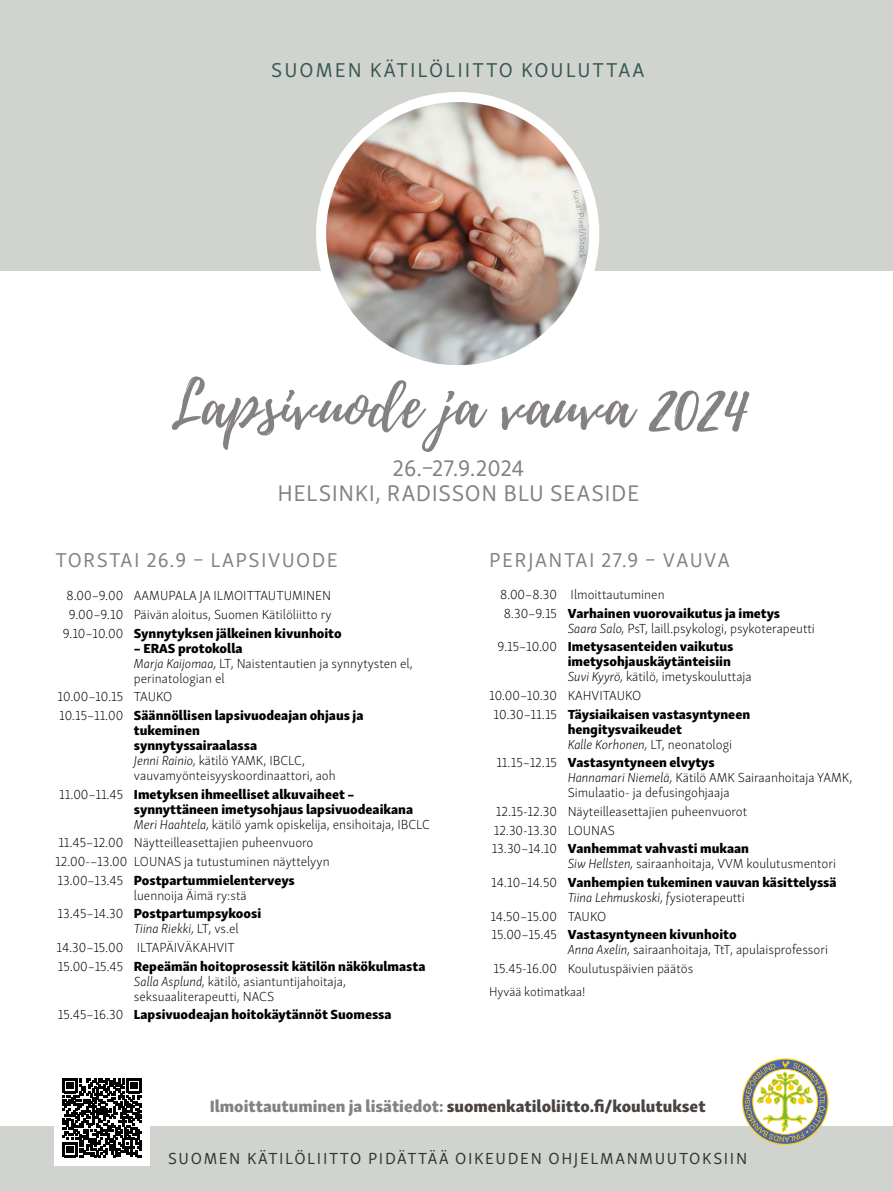
<style>
.page{position:relative;width:893px;height:1191px;background:#fff}
.page>*{position:absolute;margin:0;border:0;box-sizing:border-box;transform-origin:0 0}
.t1{font:63px "Playlist Script";color:#858182}
.aika_paikka{font:23.25px/24.5px "Skolar Sans Latn";letter-spacing:.025em;color:#858182;text-align:center}
.kl_kouluttaa{font:20.7px "Skolar Sans Latn";letter-spacing:.1em;color:#355852}
.pv{font:20.7px "Skolar Sans Latn";letter-spacing:.07em;color:#858182}
.koulutus{font:20.7px "Skolar Sans Latn";letter-spacing:.07em;color:#858182}
.koulutus-2{font:16.8px "Skolar Sans Latn Eb";color:#4a4441}
.kl_kouluttaa-2{font:16.5px "Skolar Sans Latn";letter-spacing:.1em;color:#2f3534}
.koulutus-3{font:13.5px/15px "Skolar Sans Latn El";color:#000}
.koulutus-4{font:13.5px/15px "Skolar Sans Latn Eb";color:#000}
.koulutus-5{font:13.05px "Skolar Sans Latn El";color:#000}
.s1{font-family:"Skolar Sans Latn El"}
.s2{font-family:"Skolar Sans Latn Eb"}
.s3{font-family:"Skolar Sans Latn El It"}
.s4{color:#858182}
</style>
<div class="page">
<div style="left:0;top:0;width:893px;height:270px;background:#d1d3cf"></div>
<div style="left:0;top:1126px;width:893px;height:65px;background:#d1d3cf"></div>
<svg style="left:745px;top:1061px;width:81px;height:80px"></svg>
<img style="left:325px;top:100px;width:265px;height:264px">
<div style="left:316px;top:92px;width:283px;height:283px;border:10px solid #fff;border-radius:50%"></div>
<div style="left:54px;top:1069px;width:96px;height:96px;background:#fff"></div>
<svg style="left:63px;top:1078px;width:78px;height:79px"></svg>
<p class="kl_kouluttaa" style="left:271px;top:54px;width:375px">SUOMEN KÄTILÖLIITTO KOULUTTAA</p>
<h1 class="t1" style="left:170px;top:360px;width:578px">Lapsivuode ja vauva 2024</h1>
<p class="aika_paikka" style="left:277px;top:454px;width:363px">26.–27.9.2024<br>HELSINKI, RADISSON BLU SEASIDE</p>
<h2 class="pv" style="left:55px;top:544px;width:284px">TORSTAI 26.9 – LAPSIVUODE</h2>
<p class="koulutus-3" style="left:67px;top:587px;width:266px">8.00–9.00 AAMUPALA JA ILMOITTAUTUMINEN</p>
<p class="koulutus-3" style="left:69px;top:606px;width:264px">9.00–9.10 Päivän aloitus, Suomen Kätilöliitto ry</p>
<p class="koulutus-4" style="left:63px;top:624px;width:280px"><span class="s1">9.10–10.00</span> Synnytyksen jälkeinen kivunhoito</p>
<p class="koulutus-3" style="left:134px;top:640px;width:280px"><span class="s2">– ERAS protokolla<br></span><span class="s3">Marja Kaijomaa,</span> LT, Naistentautien ja synnytysten el, perinatologian el</p>
<p class="koulutus-3" style="left:58px;top:688px;width:116px">10.00–10.15 TAUKO</p>
<p class="koulutus-3" style="left:134px;top:707px;width:231px;text-indent:-75px">10.15–11.00 <span class="s2">Säännöllisen lapsivuodeajan ohjaus ja tukeminen<br>synnytyssairaalassa<br></span><span class="s3">Jenni Rainio,</span> kätilö YAMK, IBCLC, vauvamyönteisyyskoordinaattori, aoh</p>
<p class="koulutus-4" style="left:134px;top:785px;width:298px;text-indent:-75px"><span class="s1">11.00–11.45</span> Imetyksen ihmeelliset alkuvaiheet – synnyttäneen imetysohjaus lapsivuodeaikana<br><span class="s3">Meri Haahtela,</span> <span class="s1">kätilö yamk opiskelija, ensihoitaja, IBCLC</span></p>
<p class="koulutus-3" style="left:58px;top:834px;width:257px">11.45–12.00 Näytteilleasettajien puheenvuoro</p>
<p class="koulutus-3" style="left:55px;top:853px;width:276px">12.00-–13.00 LOUNAS ja tutustuminen näyttelyyn</p>
<p class="koulutus-3" style="left:134px;top:871px;width:162px;text-indent:-77px">13.00–13.45 <span class="s2">Postpartummielenterveys </span>luennoija Äimä ry:stä</p>
<p class="koulutus-3" style="left:134px;top:905px;width:129px;text-indent:-76px">13.45–14.30 <span class="s2">Postpartumpsykoosi<br></span><span class="s3">Tiina Riekki,</span> LT, vs.el</p>
<p class="koulutus-3" style="left:56px;top:939px;width:180px">14.30–15.00 ILTAPÄIVÄKAHVIT</p>
<p class="koulutus-3" style="left:134px;top:957px;width:293px;text-indent:-76px">15.00–15.45 <span class="s2">Repeämän hoitoprosessit kätilön näkökulmasta<br></span><span class="s3">Salla Asplund,</span> kätilö, asiantuntijahoitaja, seksuaaliterapeutti, NACS</p>
<p class="koulutus-4" style="left:58px;top:1006px;width:335px"><span class="s1">15.45–16.30</span> Lapsivuodeajan hoitokäytännöt Suomessa</p>
<p class="koulutus" style="left:489px;top:544px;width:242px">PERJANTAI 27.9 – VAUVA</p>
<p class="koulutus-3" style="left:500px;top:586px;width:166px">8.00–8.30 Ilmoittautuminen</p>
<p class="koulutus-3" style="left:568px;top:604px;width:249px;text-indent:-64px">8.30–9.15 <span class="s2">Varhainen vuorovaikutus ja imetys<br></span><span class="s3">Saara Salo,</span> PsT, laill.psykologi, psykoterapeutti</p>
<p class="koulutus-4" style="left:568px;top:637px;width:186px;text-indent:-70px"><span class="s1">9.15–10.00</span> Imetysasenteiden vaikutus imetysohjauskäytänteisiin<br><span class="s3">Suvi Kyyrö,</span> <span class="s1">kätilö, imetyskouluttaja</span></p>
<p class="koulutus-3" style="left:489px;top:687px;width:154px">10.00–10.30 KAHVITAUKO</p>
<p class="koulutus-4" style="left:568px;top:705px;width:184px;text-indent:-74px"><span class="s1">10.30–11.15</span> Täysiaikaisen vastasyntyneen hengitysvaikeudet<br><span class="s3">Kalle Korhonen,</span> <span class="s1">LT, neonatologi</span></p>
<p class="koulutus-3" style="left:568px;top:754px;width:286px;text-indent:-71px">11.15–12.15 <span class="s2">Vastasyntyneen elvytys<br></span><span class="s3">Hannamari Niemelä,</span> Kätilö AMK Sairaanhoitaja YAMK,<br>Simulaatio- ja defusingohjaaja</p>
<p class="koulutus-3" style="left:496px;top:803px;width:253px">12.15-12.30 Näyteilleasettajien puheenvuorot</p>
<p class="koulutus-3" style="left:494px;top:821px;width:123px">12.30-13.30 LOUNAS</p>
<p class="koulutus-3" style="left:568px;top:840px;width:270px;text-indent:-76px">13.30–14.10 <span class="s2">Vanhemmat vahvasti mukaan<br></span><span class="s3">Siw Hellsten,</span> sairaanhoitaja, VVM koulutusmentori</p>
<p class="koulutus-4" style="left:568px;top:873px;width:270px;text-indent:-76px"><span class="s1">14.10–14.50</span> Vanhempien tukeminen vauvan käsittelyssä<br><span class="s3">Tiina Lehmuskoski, f</span><span class="s1">ysioterapeutti</span></p>
<p class="koulutus-3" style="left:490px;top:907px;width:117px">14.50–15.00 TAUKO</p>
<p class="koulutus-3" style="left:568px;top:926px;width:262px;text-indent:-76px">15.00–15.45 <span class="s2">Vastasyntyneen kivunhoito<br></span><span class="s3">Anna Axelin,</span> sairaanhoitaja, TtT, apulaisprofessori</p>
<p class="koulutus-3" style="left:493px;top:960px;width:201px">15.45-16.00 Koulutuspäivien päätös</p>
<p class="koulutus-5" style="left:489px;top:982px;width:98px">Hyvää kotimatkaa!</p>
<p class="koulutus-2" style="left:210px;top:1091px;width:497px"><span class="s4">Ilmoittautuminen ja lisätiedot:</span> suomenkatiloliitto.fi/koulutukset</p>
<p class="kl_kouluttaa-2" style="left:168px;top:1146px;width:581px">SUOMEN KÄTILÖLIITTO PIDÄTTÄÄ OIKEUDEN OHJELMANMUUTOKSIIN</p>
</div>
